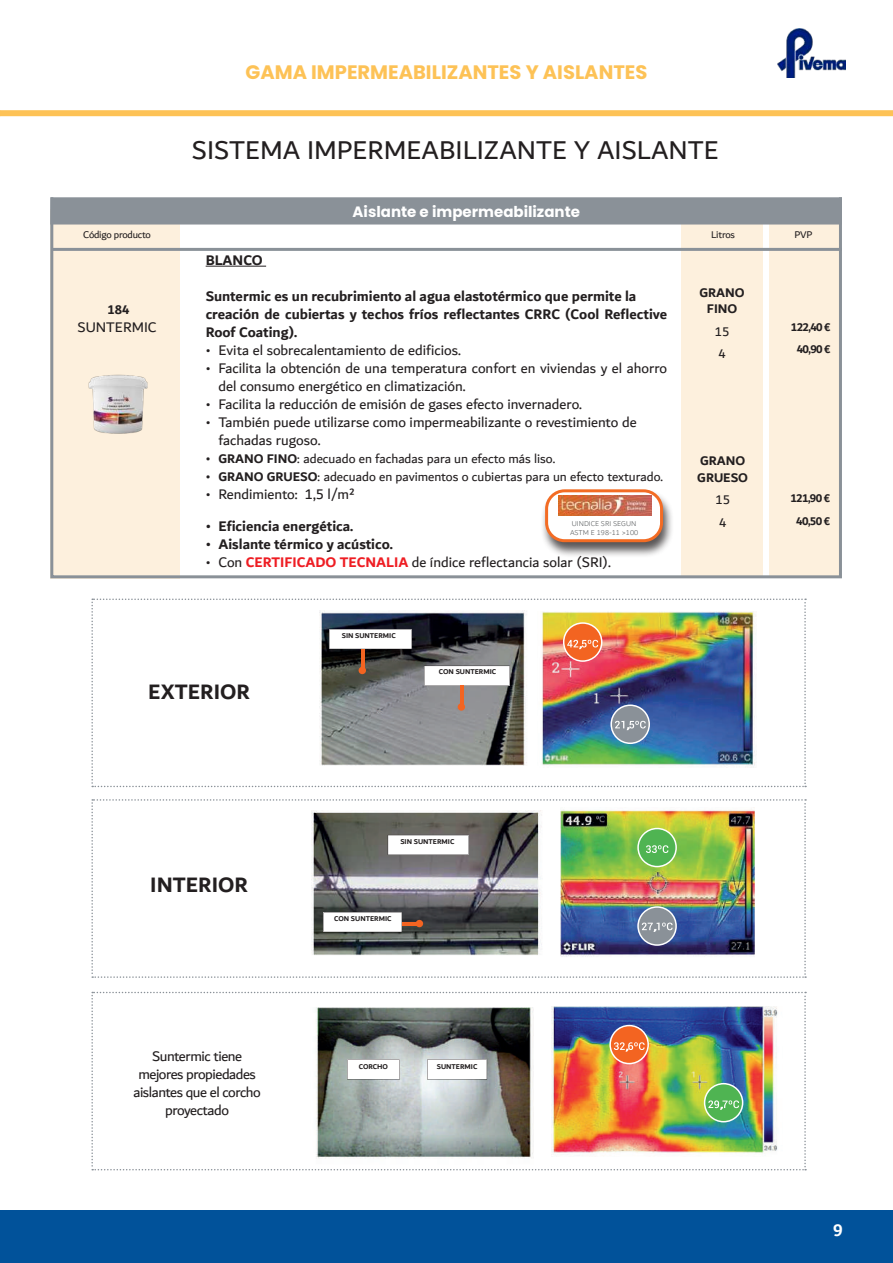
<style>
.page{position:relative;width:893px;height:1263px;background:#fff}
.page>*{position:absolute;margin:0;border:0;box-sizing:border-box;transform-origin:0 0}
.t1{font:27.75px "Dubai";color:#231f20}
.t2{font:700 22.5px "Dubai";color:#231f20}
.t3{font:700 19.5px "Poppins";color:#fdc256}
.t4{font:700 18px "Dubai";color:#fff}
.t5{font:15px/18px "Dubai";color:#231f20}
.t6{font:700 15px/18px "Dubai";color:#231f20}
.t7{font:15px/18px "Dubai";letter-spacing:-.03em;color:#231f20;text-align:center}
.t8{font:700 15px "Poppins";color:#fff}
.t9{font:13.5px/22.5px "Dubai";color:#231f20}
.t10{font:700 13.5px/16.2px "Dubai";color:#231f20}
.t11{font:700 12px/22.5px "Dubai";letter-spacing:-.05em;color:#231f20;text-align:center}
.t12{font:10.5px "Dubai";letter-spacing:-.02em;color:#231f20}
.t13{font:700 7.5px "Dubai";color:#231f20}
.t14{font:300 7.5px/9px "Dubai";color:#4a4d4f}
.s1{font-weight:700}
.s2{font-weight:700;color:#ee1d23}
</style>
<div class="page">
<div style="left:0;top:1210px;width:893px;height:53px;background:#01529a"></div>
<img style="left:777px;top:29px;width:69px;height:49px">
<div style="left:50px;top:209px;width:130px;height:369px;background:#fdf0dd"></div>
<div style="left:770px;top:223px;width:70px;height:354px;background:#fdf0dd"></div>
<div style="left:682px;top:223px;width:81px;height:354px;background:#fdf0dd"></div>
<div style="left:50px;top:197px;width:792px;height:28px;background:#8a9198"></div>
<img style="left:91px;top:598px;width:715px;height:189px">
<img style="left:91px;top:799px;width:715px;height:179px">
<img style="left:91px;top:992px;width:715px;height:178px">
<hr style="left:51px;top:248px;width:791px;height:3px;background:#8a9198">
<div style="left:0;top:110px;width:893px;height:6px;background:#fdc256"></div>
<div style="left:50px;top:196px;width:792px;height:382px;border:3px solid #8a9198"></div>
<hr style="left:206px;top:266px;width:60px;height:1px;background:#231f20">
<img style="left:88px;top:374px;width:60px;height:60px">
<div style="left:540px;top:489px;width:134px;height:69px;background:#231f20;opacity:.75"></div>
<div style="left:547px;top:491px;width:114px;height:50px;background:#fff;border-radius:18px"></div>
<div style="left:545px;top:489px;width:118px;height:53px;border:3px solid #f36c24;border-radius:18px"></div>
<img style="left:559px;top:495px;width:92px;height:20px">
<h3 class="t3" style="left:246px;top:61px;width:403px">GAMA IMPERMEABILIZANTES Y AISLANTES</h3>
<h1 class="t1" style="left:192px;top:133px;width:528px">SISTEMA IMPERMEABILIZANTE Y AISLANTE</h1>
<p class="t8" style="left:353px;top:203px;width:229px">Aislante e impermeabilizante</p>
<p class="t12" style="left:83px;top:228px;width:69px">Código producto</p>
<p class="t12" style="left:711px;top:228px;width:25px">Litros</p>
<p class="t10" style="left:108px;top:301px;width:23px">184</p>
<p class="t5" style="left:77px;top:318px;width:81px">SUNTERMIC</p>
<p class="t6" style="left:206px;top:251px;width:59px">BLANCO</p>
<p class="t6" style="left:206px;top:287px;width:463px">Suntermic es un recubrimiento al agua elastotérmico que permite la creación de cubiertas y techos fríos reflectantes CRRC (Cool Reflective<br>Roof Coating).</p>
<p class="t5" style="left:206px;top:341px;width:257px">• Evita el sobrecalentamiento de edificios.</p>
<p class="t5" style="left:218px;top:359px;width:450px;text-indent:-13px">• Facilita la obtención de una temperatura confort en viviendas y el ahorro del consumo energético en climatización.</p>
<p class="t5" style="left:206px;top:395px;width:378px">• Facilita la reducción de emisión de gases efecto invernadero.</p>
<p class="t5" style="left:218px;top:413px;width:420px;text-indent:-13px">• También puede utilizarse como impermeabilizante o revestimiento de fachadas rugoso.</p>
<p class="t9" style="left:206px;top:447px;width:351px"><span class="s1">• GRANO FINO</span>: adecuado en fachadas para un efecto más liso.</p>
<p class="t9" style="left:206px;top:465px;width:459px"><span class="s1">• GRANO GRUESO</span>: adecuado en pavimentos o cubiertas para un efecto texturado.</p>
<p class="t5" style="left:206px;top:485px;width:150px">• Rendimiento: 1,5 l/m²</p>
<p class="t14" style="left:570px;top:519px;width:70px">UINDICE SRI SEGUN<br>ASTM E 198-11 &gt;100</p>
<p class="t6" style="left:206px;top:517px;width:149px">• Eficiencia energética.</p>
<p class="t6" style="left:206px;top:535px;width:189px">• Aislante térmico y acústico.</p>
<p class="t5" style="left:206px;top:553px;width:407px">• Con <span class="s2">CERTIFICADO TECNALIA</span> de índice reflectancia solar (SRI).</p>
<p class="t13" style="left:342px;top:631px;width:56px">SIN SUNTERMIC</p>
<p class="t13" style="left:439px;top:667px;width:59px">CON SUNTERMIC</p>
<h2 class="t2" style="left:148px;top:678px;width:103px">EXTERIOR</h2>
<p class="t10" style="left:699px;top:284px;width:47px;text-align:center">GRANO<br>FINO</p>
<p class="t9" style="left:715px;top:320px;width:16px">15<br>4</p>
<p class="t10" style="left:697px;top:453px;width:52px">GRANO<br>GRUESO</p>
<p class="t9" style="left:715px;top:488px;width:16px">15<br>4</p>
<p class="t12" style="left:794px;top:228px;width:19px">PVP</p>
<p class="t11" style="left:791px;top:316px;width:41px">122,40 €<br>40,90 €</p>
<p class="t11" style="left:790px;top:487px;width:41px">121,90 €<br>40,50 €</p>
<h2 class="t2" style="left:150px;top:871px;width:99px">INTERIOR</h2>
<p class="t7" style="left:133px;top:1047px;width:129px">Suntermic tiene mejores propiedades aislantes que el corcho proyectado</p>
<p class="t13" style="left:400px;top:837px;width:56px">SIN SUNTERMIC</p>
<p class="t13" style="left:334px;top:914px;width:59px">CON SUNTERMIC</p>
<p class="t13" style="left:359px;top:1062px;width:31px">CORCHO</p>
<p class="t13" style="left:437px;top:1062px;width:42px">SUNTERMIC</p>
<p class="t4" style="left:833px;top:1219px;width:11px">9</p>
</div>
